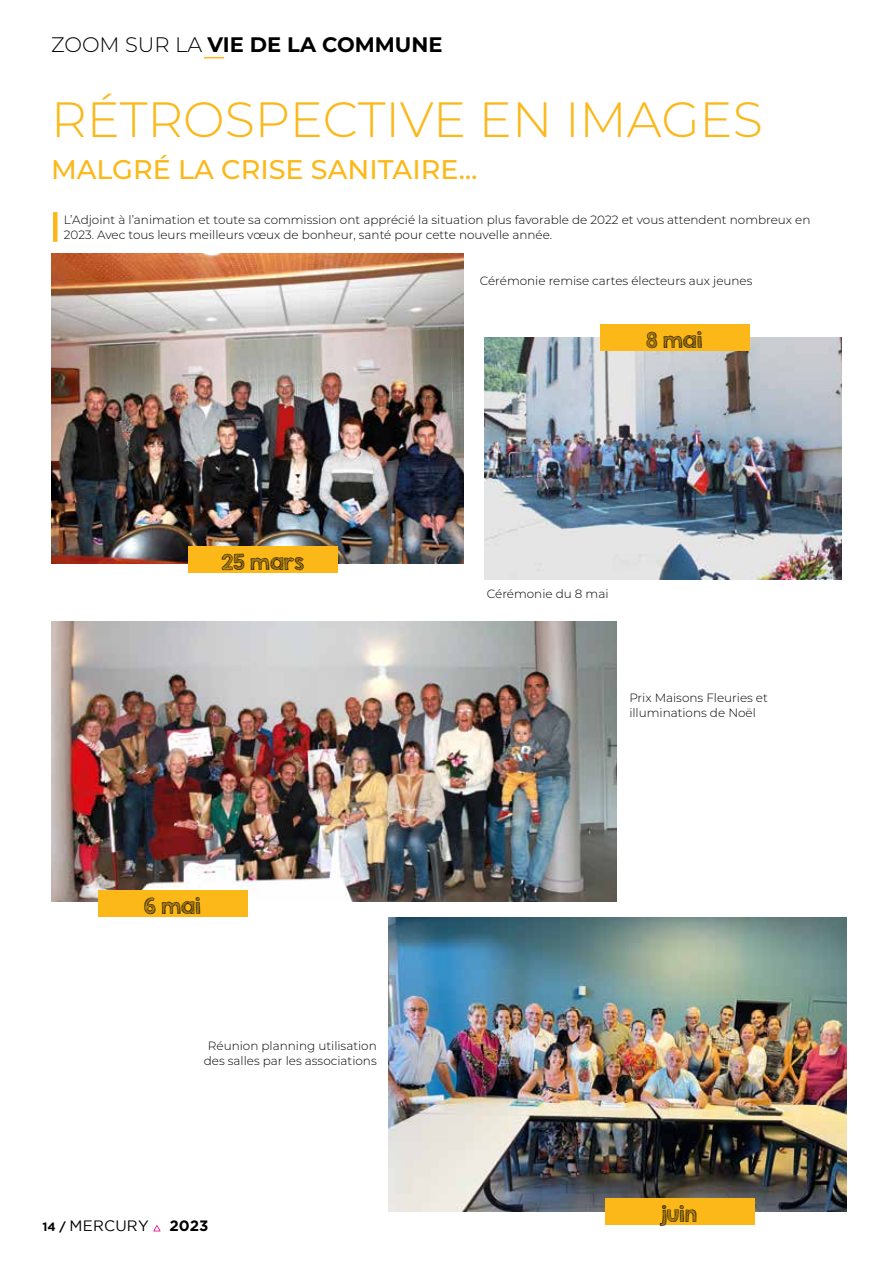
<style>
.page{position:relative;width:893px;height:1263px;background:#fff}
.page>*{position:absolute;margin:0;border:0;box-sizing:border-box;transform-origin:0 0}
.t1{font:300 49.5px "Montserrat";color:#fbb818}
.t2{font:500 27px "Montserrat";color:#fbb818}
.t3{font:700 21px "Montserrat";color:#000}
.t4{font:19.5px "KG Second Chances Sketch";color:#000}
.t5{font:15px "Gotham";letter-spacing:.015em;color:#000}
.t6{font:700 15px "Gotham";color:#000}
.t7{font:300 12px/15px "Montserrat";color:#000}
.s1{font-weight:300}
.s2{font-weight:700;font-size:12px}
</style>
<div class="page">
<div style="left:53px;top:212px;width:5px;height:30px;background:#fbb818"></div>
<img style="left:51px;top:254px;width:412px;height:309px">
<img style="left:51px;top:621px;width:565px;height:281px">
<img style="left:485px;top:337px;width:357px;height:242px">
<img style="left:389px;top:917px;width:457px;height:295px">
<div style="left:98px;top:890px;width:150px;height:27px;background:#fbb818"></div>
<div style="left:600px;top:324px;width:149px;height:27px;background:#fbb818"></div>
<div style="left:188px;top:546px;width:150px;height:27px;background:#fbb818"></div>
<div style="left:605px;top:1198px;width:149px;height:27px;background:#fbb818"></div>
<svg style="left:153px;top:1225px;width:8px;height:6px"></svg>
<svg style="left:204px;top:57px;width:20px;height:1px"></svg>
<h3 class="t3" style="left:51px;top:30px;width:393px"><span class="s1">ZOOM SUR LA</span> VIE DE LA COMMUNE</h3>
<h1 class="t1" style="left:51px;top:86px;width:713px">RÉTROSPECTIVE EN IMAGES</h1>
<h2 class="t2" style="left:51px;top:151px;width:428px">MALGRÉ LA CRISE SANITAIRE…</h2>
<p class="t7" style="left:64px;top:212px;width:748px">L’Adjoint à l’animation et toute sa commission ont apprécié la situation plus favorable de 2022 et vous attendent nombreux en<br>2023. Avec tous leurs meilleurs vœux de bonheur, santé pour cette nouvelle année.</p>
<p class="t7" style="left:480px;top:273px;width:274px">Cérémonie remise cartes électeurs aux jeunes</p>
<h3 class="t4" style="left:222px;top:549px;width:84px">25 MARS</h3>
<h3 class="t4" style="left:144px;top:894px;width:59px">6 MAI</h3>
<p class="t7" style="left:204px;top:1037px;width:174px;text-align:center">Réunion planning utilisation des salles par les associations</p>
<p class="t5" style="left:43px;top:1218px;width:108px"><span class="s2">14 /</span> MERCURY</p>
<p class="t6" style="left:170px;top:1217px;width:40px">2023</p>
<h3 class="t4" style="left:646px;top:327px;width:58px">8 MAI</h3>
<p class="t7" style="left:487px;top:585px;width:123px">Cérémonie du 8 mai</p>
<p class="t7" style="left:629px;top:689px;width:140px">Prix Maisons Fleuries et illuminations de Noël</p>
<h3 class="t4" style="left:662px;top:1202px;width:37px">JUIN</h3>
</div>
